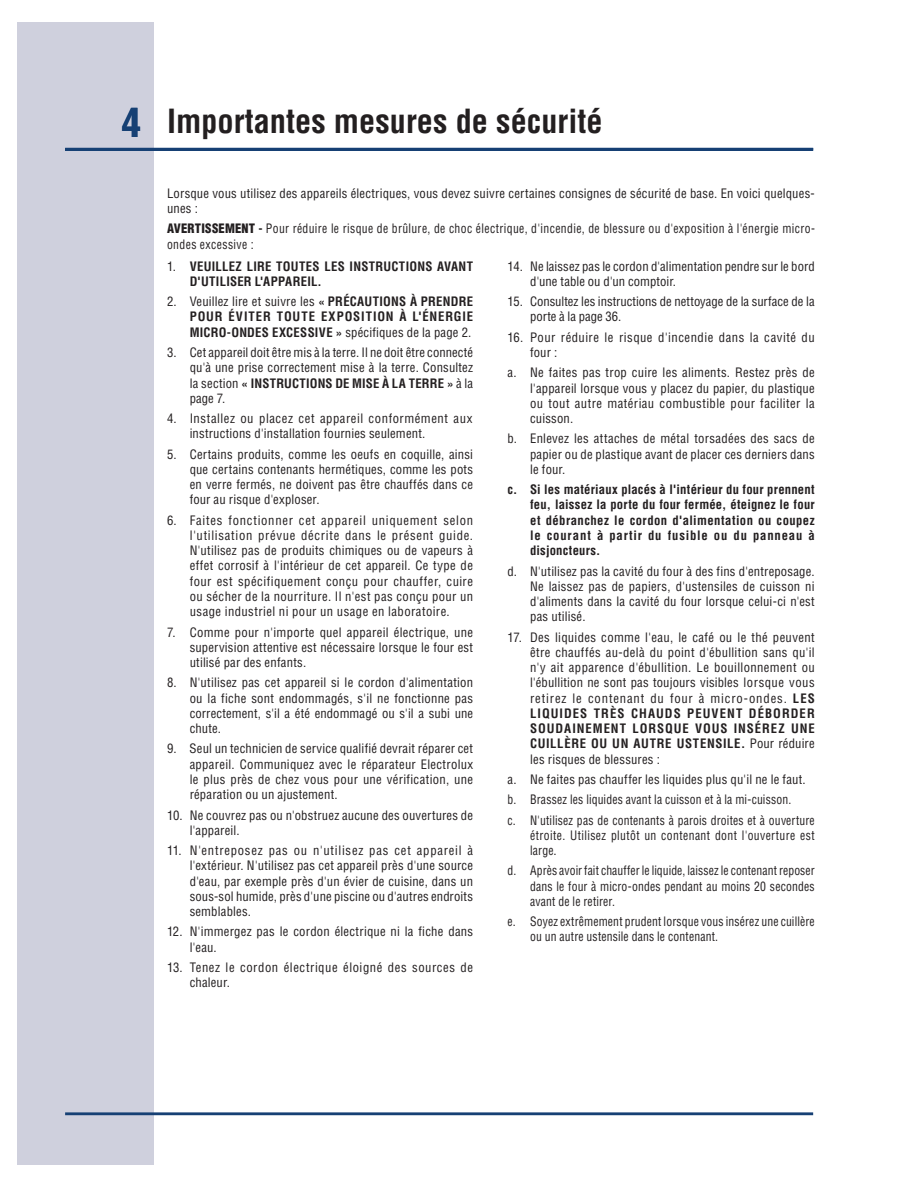
<style>
.page{position:relative;width:918px;height:1188px;background:#fff}
.page>*{position:absolute;margin:0;border:0;box-sizing:border-box;transform-origin:0 0}
.t1{font:700 condensed 32.4px "Helvetica";color:#231f20}
.t2{font:condensed 12.75px/15.3px "Helvetica";letter-spacing:.015em;color:#231f20;text-align:justify}
.t3{font:700 condensed 12.75px/15.3px "Helvetica";letter-spacing:.035em;color:#231f20;text-align:justify}
.t4{font:condensed 12.75px/15.3px "Helvetica";letter-spacing:.015em;color:#231f20;text-align:justify;scale:.92 1}
.t5{font:condensed 12.75px/15.3px "Helvetica";letter-spacing:.035em;color:#231f20;scale:.92 1}
.t6{font:condensed 12.75px/15.3px "Helvetica";letter-spacing:-.005em;color:#231f20}
.t7{font:condensed 12.75px/15.3px "Helvetica";letter-spacing:.045em;color:#231f20}
.t8{font:condensed 12.75px/15.3px "Helvetica";letter-spacing:.04em;color:#231f20}
.s1{font-size:39.6px;color:#164074}
.s2{font-weight:900}
.s3{font-weight:700}
.s4{font-weight:400}
</style>
<div class="page">
<div style="left:17px;top:23px;width:137px;height:1142px;background:#cfd0dd"></div>
<hr style="left:65px;top:1112px;width:748px;height:3px;background:#164074">
<hr style="left:65px;top:148px;width:748px;height:3px;background:#164074">
<h1 class="t1" style="left:122px;top:109px;width:483px"><span class="s1">4</span> Importantes mesures de sécurité</h1>
<p class="t2" style="left:167px;top:187px;width:649px">Lorsque vous utilisez des appareils électriques, vous devez suivre certaines consignes de sécurité de base. En voici quelques&shy;unes :</p>
<p class="t5" style="left:167px;top:222px;width:706px"><span class="s2">AVERTISSEMENT</span> <span class="s3">-</span> Pour réduire le risque de brûlure, de choc électrique, d'incendie, de blessure ou d'exposition à l'énergie micro&shy;ondes excessive :</p>
<p class="t3" style="left:190px;top:259px;width:285px;text-indent:-23px"><span class="s4">1.</span> VEUILLEZ LIRE TOUTES LES INSTRUCTIONS AVANT<br>D'UTILISER L'APPAREIL.</p>
<p class="t3" style="left:190px;top:295px;width:285px;text-indent:-23px"><span class="s4">2. Veuillez lire et suivre les</span> « PRÉCAUTIONS À PRENDRE POUR ÉVITER TOUTE EXPOSITION À L'ÉNERGIE MICRO-ONDES EXCESSIVE » <span class="s4">spécifiques de la page 2.</span></p>
<p class="t2" style="left:190px;top:346px;width:285px;text-indent:-23px">3. Cet appareil doit être mis à la terre. Il ne doit être connecté qu'à une prise correctement mise à la terre. Consultez la section <span class="s3">« INSTRUCTIONS DE MISE À LA TERRE »</span> à la page 7.</p>
<p class="t2" style="left:190px;top:412px;width:284px;text-indent:-23px">4. Installez ou placez cet appareil conformément aux instructions d'installation fournies seulement.</p>
<p class="t2" style="left:190px;top:447px;width:285px;text-indent:-23px">5. Certains produits, comme les oeufs en coquille, ainsi que certains contenants hermétiques, comme les pots en verre fermés, ne doivent pas être chauffés dans ce four au risque d'exploser.</p>
<p class="t2" style="left:190px;top:514px;width:285px;text-indent:-23px">6. Faites fonctionner cet appareil uniquement selon l'utilisation prévue décrite dans le présent guide.<br>N'utilisez pas de produits chimiques ou de vapeurs à effet corrosif à l'intérieur de cet appareil. Ce type de four est spécifiquement conçu pour chauffer, cuire ou sécher de la nourriture. Il n'est pas conçu pour un usage industriel ni pour un usage en laboratoire.</p>
<p class="t2" style="left:190px;top:625px;width:285px;text-indent:-23px">7. Comme pour n'importe quel appareil électrique, une supervision attentive est nécessaire lorsque le four est utilisé par des enfants.</p>
<p class="t2" style="left:190px;top:676px;width:285px;text-indent:-23px">8. N'utilisez pas cet appareil si le cordon d'alimentation ou la fiche sont endommagés, s'il ne fonctionne pas correctement, s'il a été endommagé ou s'il a subi une chute.</p>
<p class="t2" style="left:190px;top:742px;width:285px;text-indent:-23px">9. Seul un technicien de service qualifié devrait réparer cet appareil. Communiquez avec le réparateur Electrolux le plus près de chez vous pour une vérification, une réparation ou un ajustement.</p>
<p class="t2" style="left:190px;top:808px;width:285px;text-indent:-23px">10. Ne couvrez pas ou n'obstruez aucune des ouvertures de l'appareil.</p>
<p class="t2" style="left:190px;top:844px;width:285px;text-indent:-23px">11. N'entreposez pas ou n'utilisez pas cet appareil à l'extérieur. N'utilisez pas cet appareil près d'une source d'eau, par exemple près d'un évier de cuisine, dans un sous-sol humide, près d'une piscine ou d'autres endroits semblables.</p>
<p class="t2" style="left:190px;top:925px;width:285px;text-indent:-23px">12. N'immergez pas le cordon électrique ni la fiche dans l'eau.</p>
<p class="t7" style="left:190px;top:961px;width:285px;text-indent:-23px">13. Tenez le cordon électrique éloigné des sources de chaleur.</p>
<p class="t2" style="left:530px;top:259px;width:286px;text-indent:-23px">14. Ne laissez pas le cordon d'alimentation pendre sur le bord d'une table ou d'un comptoir.</p>
<p class="t6" style="left:530px;top:295px;width:286px;text-indent:-23px">15. Consultez les instructions de nettoyage de la surface de la porte à la page 36.</p>
<p class="t8" style="left:530px;top:331px;width:286px;text-indent:-23px">16. Pour réduire le risque d'incendie dans la cavité du four :</p>
<p class="t2" style="left:530px;top:366px;width:286px;text-indent:-23px">a. Ne faites pas trop cuire les aliments. Restez près de l'appareil lorsque vous y placez du papier, du plastique ou tout autre matériau combustible pour faciliter la cuisson.</p>
<p class="t2" style="left:530px;top:432px;width:286px;text-indent:-23px">b. Enlevez les attaches de métal torsadées des sacs de papier ou de plastique avant de placer ces derniers dans le four.</p>
<p class="t3" style="left:530px;top:483px;width:286px;text-indent:-23px">c. Si les matériaux placés à l'intérieur du four prennent feu, laissez la porte du four fermée, éteignez le four et débranchez le cordon d'alimentation ou coupez le courant à partir du fusible ou du panneau à disjoncteurs.</p>
<p class="t2" style="left:530px;top:564px;width:286px;text-indent:-23px">d. N'utilisez pas la cavité du four à des fins d'entreposage.<br>Ne laissez pas de papiers, d'ustensiles de cuisson ni d'aliments dans la cavité du four lorsque celui-ci n'est pas utilisé.</p>
<p class="t2" style="left:530px;top:630px;width:286px;text-indent:-23px">17. Des liquides comme l'eau, le café ou le thé peuvent être chauffés au-delà du point d'ébullition sans qu'il n'y ait apparence d'ébullition. Le bouillonnement ou l'ébullition ne sont pas toujours visibles lorsque vous retirez le contenant du four à micro-ondes. <span class="s3">LES LIQUIDES TRÈS CHAUDS PEUVENT DÉBORDER SOUDAINEMENT LORSQUE VOUS INSÉREZ UNE CUILLÈRE OU UN AUTRE USTENSILE.</span> Pour réduire les risques de blessures :</p>
<p class="t2" style="left:508px;top:770px;width:309px;line-height:20.4px;text-align:left">a. Ne faites pas chauffer les liquides plus qu'il ne le faut. b. Brassez les liquides avant la cuisson et à la mi-cuisson.<br>c. N'utilisez pas de contenants à parois droites et à ouverture</p>
<p class="t5" style="left:530px;top:829px;width:311px">étroite. Utilisez plutôt un contenant dont l'ouverture est large.</p>
<p class="t4" style="left:530px;top:864px;width:311px;text-indent:-23px">d. Après avoir fait chauffer le liquide, laissez le contenant reposer dans le four à micro-ondes pendant au moins 20 secondes avant de le retirer.</p>
<p class="t4" style="left:530px;top:915px;width:311px;text-indent:-23px">e. Soyez extrêmement prudent lorsque vous insérez une cuillère ou un autre ustensile dans le contenant.</p>
</div>
